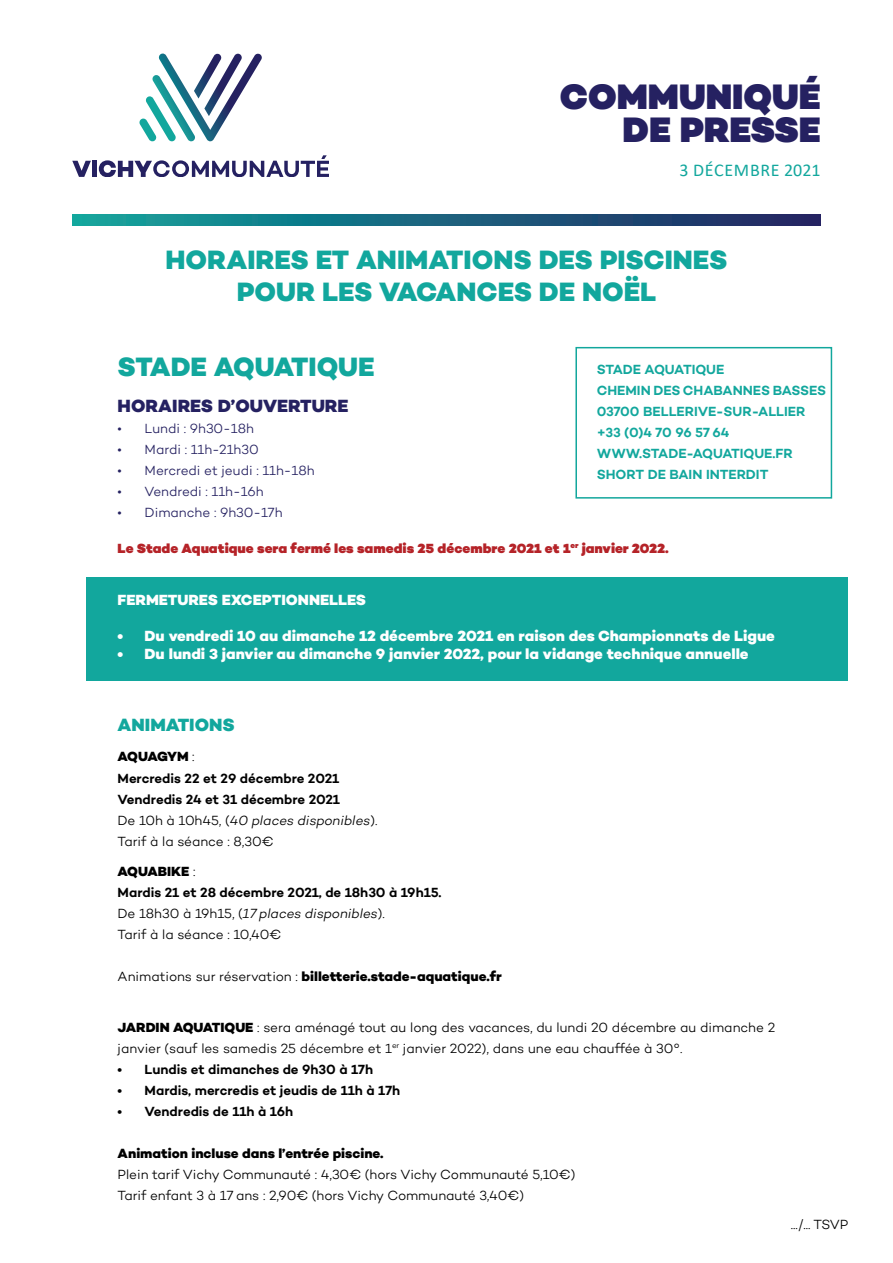
<style>
.page{position:relative;width:893px;height:1263px;background:#fff}
.page>*{position:absolute;margin:0;border:0;box-sizing:border-box;transform-origin:0 0}
.t1{font:900 36px/33.6px "Campton";color:#252161;text-align:right}
.t2{font:800 27px "Campton";color:#12a79d}
.t3{font:800 18px "Campton";color:#252161}
.t4{font:18px "Calibri";letter-spacing:.04em;color:#12a79d}
.t5{font:800 18px "Campton";color:#12a79d}
.t6{font:800 15px "Campton";color:#fff}
.t7{font:300 13.5px/21px "Campton";color:#000}
.t8{font:600 13.5px "Campton";color:#000}
.t9{font:600 13.5px "Campton";color:#12a79d}
.t10{font:800 13.5px "Campton";color:#000}
.t11{font:300 13.5px "Campton";color:#252161}
.t12{font:italic 300 13.5px "Campton";letter-spacing:-.005em;color:#000}
.t13{font:900 13.5px "Campton";color:#b52328}
.t14{font:800 13.5px "Campton";letter-spacing:-.055em;color:#000}
.s1{font-weight:300}
.s2{font-style:normal}
.s3{font-weight:800}
</style>
<div class="page">
<div style="left:86px;top:577px;width:762px;height:103px;background:#12a79d"></div>
<svg style="left:72px;top:215px;width:749px;height:10px;background:#19637e"></svg>
<svg style="left:72px;top:161px;width:19px;height:16px"></svg>
<div style="left:92px;top:161px;width:5px;height:16px;background:#252161"></div>
<svg style="left:99px;top:155px;width:230px;height:22px"></svg>
<svg style="left:139px;top:53px;width:123px;height:88px"></svg>
<div style="left:575px;top:347px;width:257px;height:152px;border:2px solid #12a79d"></div>
<p class="t1" style="left:560px;top:80px;width:262px">COMMUNIQUÉ<br>DE PRESSE</p>
<p class="t4" style="left:679px;top:158px;width:143px">3 DÉCEMBRE 2021</p>
<p class="t2" style="left:166px;top:243px;width:563px">HORAIRES ET ANIMATIONS DES PISCINES</p>
<p class="t2" style="left:237px;top:274px;width:421px">POUR LES VACANCES DE NOËL</p>
<p class="t2" style="left:118px;top:349px;width:258px">STADE AQUATIQUE</p>
<p class="t3" style="left:118px;top:394px;width:232px">HORAIRES D’OUVERTURE</p>
<p class="t11" style="left:118px;top:420px;width:138px">• Lundi : 9h30-18h</p>
<p class="t11" style="left:118px;top:441px;width:143px">• Mardi : 11h-21h30</p>
<p class="t11" style="left:118px;top:462px;width:198px">• Mercredi et jeudi : 11h-18h</p>
<p class="t11" style="left:118px;top:483px;width:148px">• Vendredi : 11h-16h</p>
<p class="t11" style="left:118px;top:504px;width:166px">• Dimanche : 9h30-17h</p>
<p class="t13" style="left:118px;top:540px;width:553px">Le Stade Aquatique sera fermé les samedis 25 décembre 2021 et 1<sup>er</sup> janvier 2022.</p>
<p class="t6" style="left:118px;top:591px;width:250px">FERMETURES EXCEPTIONNELLES</p>
<p class="t6" style="left:118px;top:627px;width:659px">• Du vendredi 10 au dimanche 12 décembre 2021 en raison des Championnats de Ligue</p>
<p class="t6" style="left:118px;top:645px;width:632px">• Du lundi 3 janvier au dimanche 9 janvier 2022, pour la vidange technique annuelle</p>
<p class="t9" style="left:597px;top:360px;width:129px">STADE AQUATIQUE</p>
<p class="t9" style="left:597px;top:381px;width:231px">CHEMIN DES CHABANNES BASSES</p>
<p class="t9" style="left:597px;top:402px;width:210px">03700 BELLERIVE-SUR-ALLIER</p>
<p class="t9" style="left:597px;top:423px;width:134px">+33 (0)4 70 96 57 64</p>
<p class="t9" style="left:597px;top:444px;width:197px">WWW.STADE-AQUATIQUE.FR</p>
<p class="t9" style="left:597px;top:465px;width:173px">SHORT DE BAIN INTERDIT</p>
<p class="t5" style="left:118px;top:714px;width:119px">ANIMATIONS</p>
<p class="t14" style="left:118px;top:748px;width:79px">AQUAGYM <span class="s1">:</span></p>
<p class="t8" style="left:118px;top:769px;width:223px">Mercredis 22 et 29 décembre 2021</p>
<p class="t8" style="left:118px;top:790px;width:224px">Vendredis 24 et 31 décembre 2021</p>
<p class="t12" style="left:118px;top:811px;width:261px"><span class="s2">De 10h à 10h45, (</span>40 places disponibles<span class="s2">).</span></p>
<p class="t7" style="left:118px;top:830px;width:158px">Tarif à la séance : 8,30€</p>
<p class="t10" style="left:118px;top:862px;width:79px">AQUABIKE <span class="s1">:</span></p>
<p class="t8" style="left:118px;top:883px;width:325px">Mardis 21 et 28 décembre 2021, de 18h30 à 19h15.</p>
<p class="t12" style="left:118px;top:904px;width:269px"><span class="s2">De 18h30 à 19h15, (</span>17 places disponibles<span class="s2">).</span></p>
<p class="t7" style="left:118px;top:923px;width:165px">Tarif à la séance : 10,40€</p>
<p class="t10" style="left:118px;top:967px;width:386px"><span class="s1">Animations sur réservation :</span> billetterie.stade-aquatique.fr</p>
<p class="t7" style="left:118px;top:1016px;width:659px"><span class="s3">JARDIN AQUATIQUE</span> : sera aménagé tout au long des vacances, du lundi 20 décembre au dimanche 2 janvier (sauf les samedis 25 décembre et 1<sup>er</sup> janvier 2022), dans une eau chauffée à 30°.</p>
<p class="t8" style="left:118px;top:1060px;width:257px">• Lundis et dimanches de 9h30 à 17h</p>
<p class="t8" style="left:118px;top:1081px;width:284px">• Mardis, mercredis et jeudis de 11h à 17h</p>
<p class="t8" style="left:118px;top:1102px;width:177px">• Vendredis de 11h à 16h</p>
<p class="t10" style="left:118px;top:1144px;width:268px">Animation incluse dans l’entrée piscine.</p>
<p class="t7" style="left:118px;top:1163px;width:459px">Plein tarif Vichy Communauté : 4,30€ (hors Vichy Communauté 5,10€)</p>
<p class="t7" style="left:118px;top:1184px;width:408px">Tarif enfant 3 à 17 ans : 2,90€ (hors Vichy Communauté 3,40€)</p>
<p class="t7" style="left:791px;top:1213px;width:59px">.../... TSVP</p>
</div>
